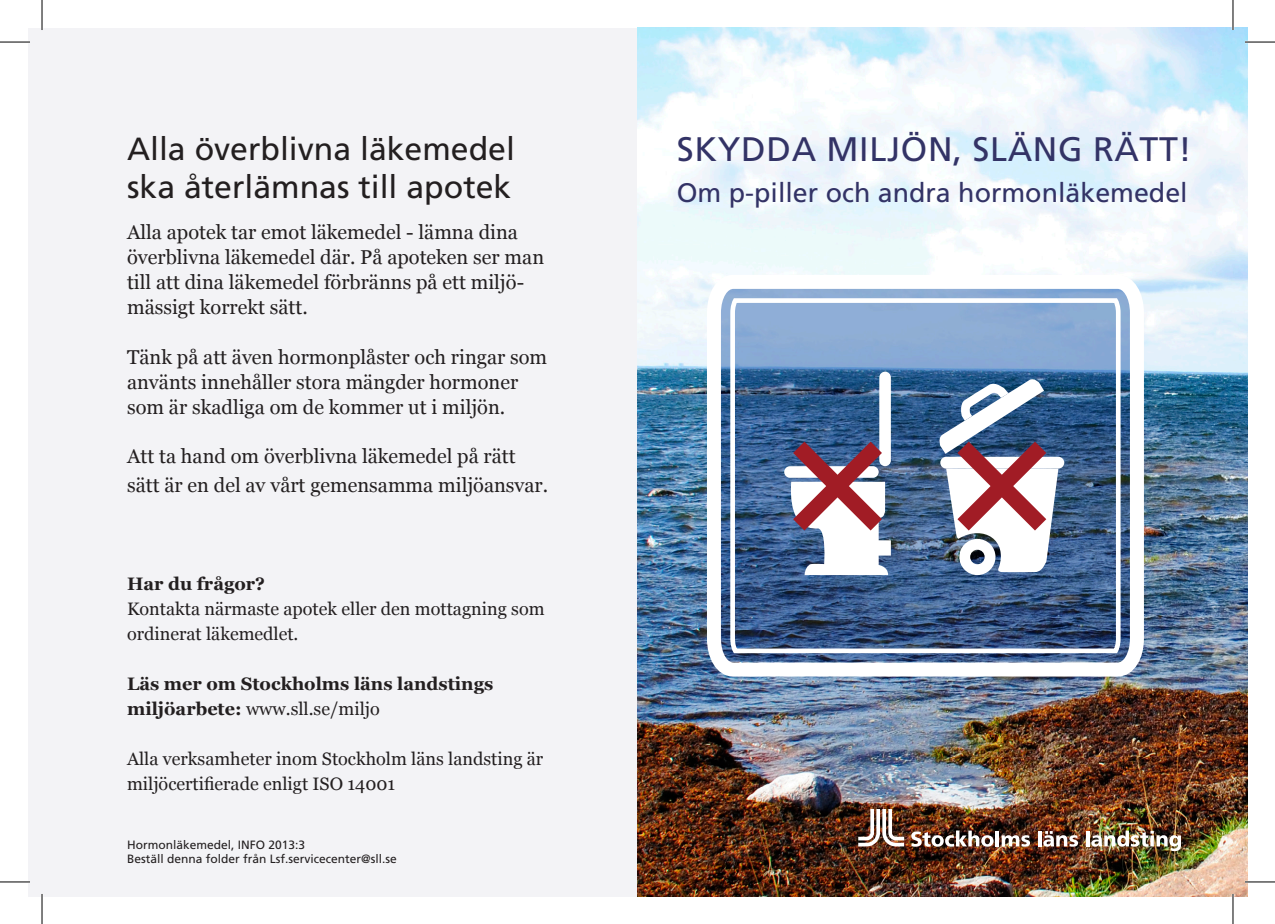
<style>
.page{position:relative;width:1275px;height:924px;background:#fff}
.page>*{position:absolute;margin:0;border:0;box-sizing:border-box;transform-origin:0 0}
.t1{font:34px "Frutiger SLLOTF";letter-spacing:.02em;color:#336}
.t2{font:32px/38.4px "Frutiger SLLOTF";color:#231f20}
.t3{font:26.8px "Frutiger SLLOTF";color:#336}
.t4{font:20px/25px "Georgia";color:#231f20}
.t5{font:18px/25px "Georgia";color:#231f20}
.t6{font:700 18px/25px "Georgia";color:#231f20}
.t7{font:12px "Frutiger SLLOTF";color:#231f20}
.s1{font-weight:400}
</style>
<div class="page">
<div style="left:28px;top:28px;width:609px;height:867px;background:#f3f3f6"></div>
<img style="left:637px;top:28px;width:610px;height:867px">
<img style="left:700px;top:268px;width:451px;height:415px">
<svg style="left:728px;top:296px;width:395px;height:359px;background:#597aa3"></svg>
<div style="left:879px;top:371px;width:12px;height:95px;background:#fff;border-radius:6px"></div>
<svg style="left:937px;top:377px;width:126px;height:198px"></svg>
<svg style="left:776px;top:424px;width:123px;height:151px"></svg>
<img style="left:858px;top:808px;width:46px;height:38px">
<svg style="left:911px;top:830px;width:82px;height:16px"></svg>
<hr style="left:995px;top:830px;width:4px;height:16px;background:#fff">
<svg style="left:1001px;top:834px;width:29px;height:12px"></svg>
<hr style="left:1038px;top:830px;width:3px;height:16px;background:#fff">
<svg style="left:1043px;top:830px;width:35px;height:16px"></svg>
<hr style="left:1086px;top:830px;width:3px;height:16px;background:#fff">
<img style="left:1091px;top:830px;width:90px;height:20px">
<hr style="left:0;top:41px;width:30px;height:2px;background:#fff">
<hr style="left:1245px;top:41px;width:30px;height:2px;background:#fff">
<hr style="left:0;top:880px;width:30px;height:2px;background:#fff">
<hr style="left:1245px;top:880px;width:30px;height:2px;background:#fff">
<hr style="left:41px;top:0;width:2px;height:30px;background:#fff">
<hr style="left:41px;top:893px;width:2px;height:30px;background:#fff">
<hr style="left:1231px;top:0;width:3px;height:30px;background:#fff">
<hr style="left:1231px;top:893px;width:3px;height:30px;background:#fff">
<hr style="left:0;top:42px;width:30px;height:1px;background:#000">
<hr style="left:1245px;top:42px;width:30px;height:1px;background:#000">
<hr style="left:0;top:881px;width:30px;height:1px;background:#000">
<hr style="left:1245px;top:881px;width:30px;height:1px;background:#000">
<hr style="left:42px;top:0;width:1px;height:30px;background:#000">
<hr style="left:42px;top:893px;width:1px;height:30px;background:#000">
<hr style="left:1232px;top:0;width:1px;height:30px;background:#000">
<hr style="left:1232px;top:893px;width:1px;height:30px;background:#000">
<p class="t2" style="left:127px;top:129px;width:389px">Alla överblivna läkemedel ska återlämnas till apotek</p>
<p class="t4" style="left:127px;top:220px;width:418px">Alla apotek tar emot läkemedel - lämna dina överblivna läkemedel där. På apoteken ser man till att dina läkemedel förbränns på ett miljö&shy;mässigt korrekt sätt.</p>
<p class="t4" style="left:127px;top:345px;width:421px">Tänk på att även hormonplåster och ringar som använts innehåller stora mängder hormoner som är skadliga om de kommer ut i miljön.</p>
<p class="t4" style="left:127px;top:442px;width:422px;line-height:28.8px">Att ta hand om överblivna läkemedel på rätt sätt är en del av vårt gemensamma miljöansvar.</p>
<p class="t6" style="left:127px;top:570px;width:140px">Har du frågor?</p>
<p class="t5" style="left:127px;top:596px;width:419px">Kontakta närmaste apotek eller den mottagning som ordinerat läkemedlet.</p>
<p class="t6" style="left:127px;top:670px;width:368px">Läs mer om Stockholms läns landstings miljöarbete: <span class="s1">www.sll.se/miljo</span></p>
<p class="t5" style="left:127px;top:746px;width:418px">Alla verksamheter inom Stockholm läns landsting är miljöcertifierade enligt ISO 14001</p>
<p class="t7" style="left:127px;top:837px;width:180px">Hormonläkemedel, INFO 2013:3</p>
<p class="t7" style="left:127px;top:851px;width:271px">Beställ denna folder från Lsf.servicecenter@sll.se</p>
<p class="t1" style="left:677px;top:129px;width:516px">SKYDDA MILJÖN, SLÄNG RÄTT!</p>
<p class="t3" style="left:677px;top:177px;width:512px">Om p-piller och andra hormonläkemedel</p>
</div>
